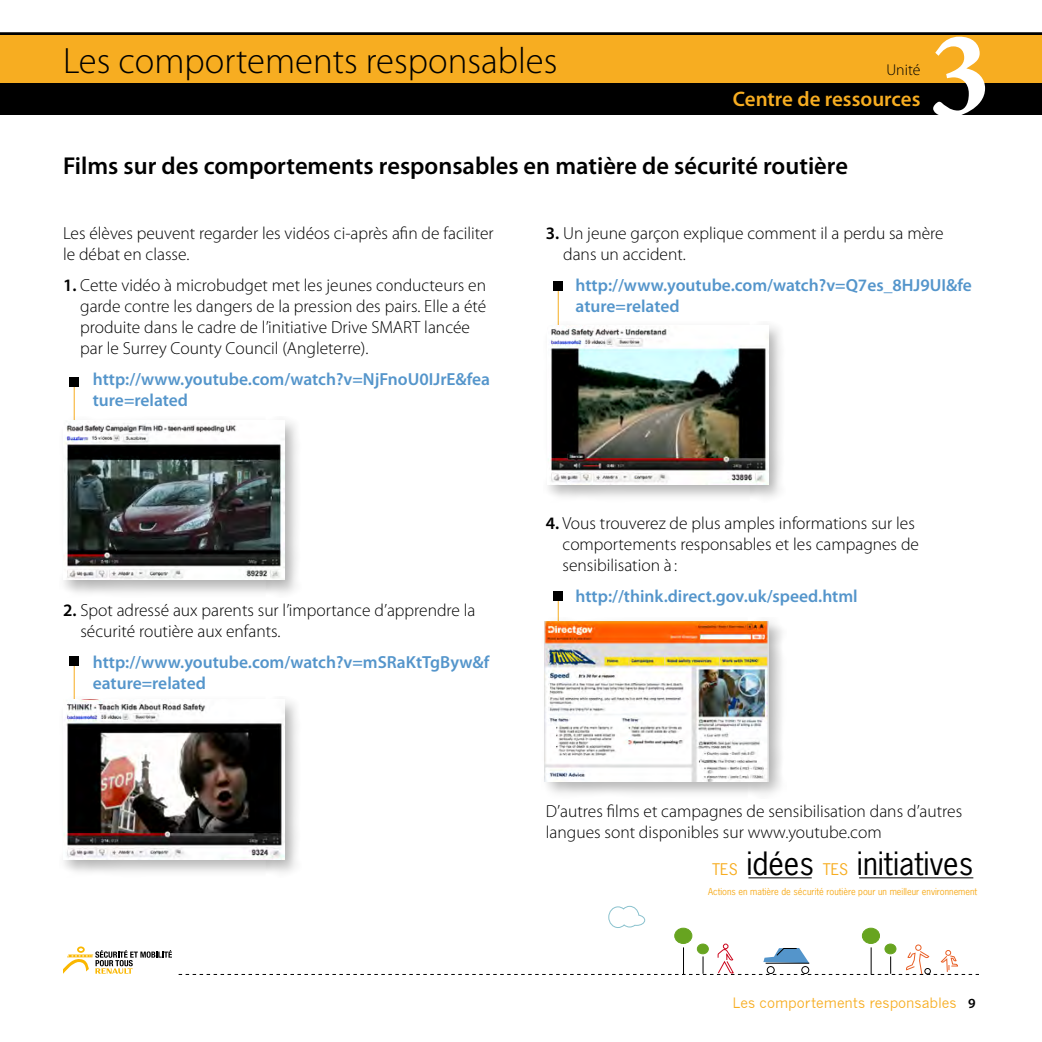
<style>
.page{position:relative;width:1042px;height:1042px;background:#fff}
.page>*{position:absolute;margin:0;border:0;box-sizing:border-box;transform-origin:0 0}
.t1{font:700 124.95px "Minion Pro";color:#fff}
.t2{font:300 36.75px "Myriad Pro";color:#000}
.t3{font:30.28px "News Gothic Std";color:#000}
.t4{font:600 24.5px "Myriad Pro";color:#000}
.t5{font:600 21px "Myriad Pro";color:#f7ad21}
.t6{font:300 17.5px/21px "Myriad Pro";color:#000}
.t7{font:600 17.5px/21px "Myriad Pro";color:#5495cb}
.t8{font:300 15.75px "Myriad Pro";color:#000}
.t9{font:14px "News Gothic";color:#f7ad21}
.t10{font:9.1px "News Gothic Std";color:#f7ad21}
.s1{font-weight:600}
.s2{font-size:15.05px;color:#f7ad21}
.s3{font-family:"Myriad Pro";font-weight:600;color:#000}
</style>
<div class="page">
<svg style="left:63px;top:946px;width:109px;height:28px"></svg>
<hr style="left:748px;top:877px;width:64px;height:1px;background:#000">
<hr style="left:859px;top:877px;width:114px;height:1px;background:#000">
<svg style="left:0;top:32px;width:1042px;height:4px;background:#4d3b18"></svg>
<div style="left:0;top:36px;width:1042px;height:79px;background:#f7ad21"></div>
<hr style="left:74px;top:380px;width:1px;height:179px;background:#f7ad21">
<div style="left:69px;top:377px;width:10px;height:9px;background:#000"></div>
<div style="left:59px;top:417px;width:243px;height:181px;background:#000;opacity:.3"></div>
<img style="left:63px;top:420px;width:221px;height:160px">
<hr style="left:558px;top:285px;width:1px;height:179px;background:#f7ad21">
<div style="left:553px;top:281px;width:10px;height:10px;background:#000"></div>
<div style="left:543px;top:321px;width:243px;height:181px;background:#000;opacity:.3"></div>
<img style="left:547px;top:325px;width:221px;height:159px">
<hr style="left:558px;top:595px;width:1px;height:179px;background:#f7ad21">
<div style="left:553px;top:591px;width:10px;height:10px;background:#000"></div>
<hr style="left:74px;top:660px;width:1px;height:179px;background:#f7ad21">
<div style="left:69px;top:656px;width:10px;height:10px;background:#000"></div>
<div style="left:59px;top:696px;width:243px;height:181px;background:#000;opacity:.3"></div>
<img style="left:63px;top:700px;width:221px;height:159px">
<div style="left:862px;top:928px;width:17px;height:15px;background:#67a420;border-radius:50%"></div>
<div style="left:862px;top:928px;width:18px;height:16px;border:1px solid #67a420;border-radius:50%"></div>
<div style="left:675px;top:928px;width:17px;height:15px;background:#67a420;border-radius:50%"></div>
<div style="left:674px;top:928px;width:18px;height:16px;border:1px solid #67a420;border-radius:50%"></div>
<svg style="left:179px;top:943px;width:800px;height:32px"></svg>
<div style="left:697px;top:944px;width:11px;height:10px;background:#67a420;border-radius:50%"></div>
<div style="left:697px;top:943px;width:11px;height:11px;border:1px solid #67a420;border-radius:50%"></div>
<svg style="left:608px;top:905px;width:37px;height:23px"></svg>
<div style="left:0;top:84px;width:1042px;height:31px;background:#000"></div>
<div style="left:541px;top:617px;width:245px;height:181px;background:#000;opacity:.3"></div>
<img style="left:545px;top:621px;width:223px;height:160px">
<h2 class="t2" style="left:63px;top:41px;width:496px">Les comportements responsables</h2>
<p class="t8" style="left:886px;top:61px;width:36px">Unité</p>
<p class="t5" style="left:733px;top:87px;width:189px">Centre de ressources</p>
<h1 class="t1" style="left:928px;top:1px;width:64px">3</h1>
<h3 class="t4" style="left:63px;top:152px;width:786px">Films sur des comportements responsables en matière de sécurité routière</h3>
<p class="t6" style="left:63px;top:223px;width:432px">Les élèves peuvent regarder les vidéos ci-après afin de faciliter le débat en classe.</p>
<p class="t6" style="left:80px;top:275px;width:408px;text-indent:-17px"><span class="s1">1.</span> Cette vidéo à microbudget met les jeunes conducteurs en garde contre les dangers de la pression des pairs. Elle a été produite dans le cadre de l’initiative Drive SMART lancée par le Surrey County Council (Angleterre).</p>
<p class="t7" style="left:93px;top:369px;width:399px">http://www.youtube.com/watch?v=NjFnoU0IJrE&amp;fea ture=related</p>
<p class="t6" style="left:80px;top:600px;width:397px;text-indent:-17px"><span class="s1">2.</span> Spot adressé aux parents sur l’importance d’apprendre la sécurité routière aux enfants.</p>
<p class="t7" style="left:93px;top:652px;width:398px">http://www.youtube.com/watch?v=mSRaKtTgByw&amp;f eature=related</p>
<p class="t6" style="left:563px;top:223px;width:382px;text-indent:-17px"><span class="s1">3.</span> Un jeune garçon explique comment il a perdu sa mère dans un accident.</p>
<p class="t7" style="left:575px;top:275px;width:398px">http://www.youtube.com/watch?v=Q7es_8HJ9UI&amp;fe ature=related</p>
<p class="t6" style="left:562px;top:513px;width:358px;text-indent:-17px"><span class="s1">4.</span> Vous trouverez de plus amples informations sur les comportements responsables et les campagnes de sensibilisation à :</p>
<p class="t7" style="left:575px;top:586px;width:284px">http://think.direct.gov.uk/speed.html</p>
<p class="t6" style="left:546px;top:801px;width:418px">D’autres films et campagnes de sensibilisation dans d’autres langues sont disponibles sur www.youtube.com</p>
<h3 class="t3" style="left:712px;top:844px;width:262px"><span class="s2">TES</span> idées <span class="s2">TES</span> initiatives</h3>
<p class="t10" style="left:708px;top:886px;width:271px">Actions en matière de sécurité routière pour un meilleur environnement</p>
<p class="t9" style="left:732px;top:994px;width:245px">Les comportements responsables <span class="s3">9</span></p>
</div>
